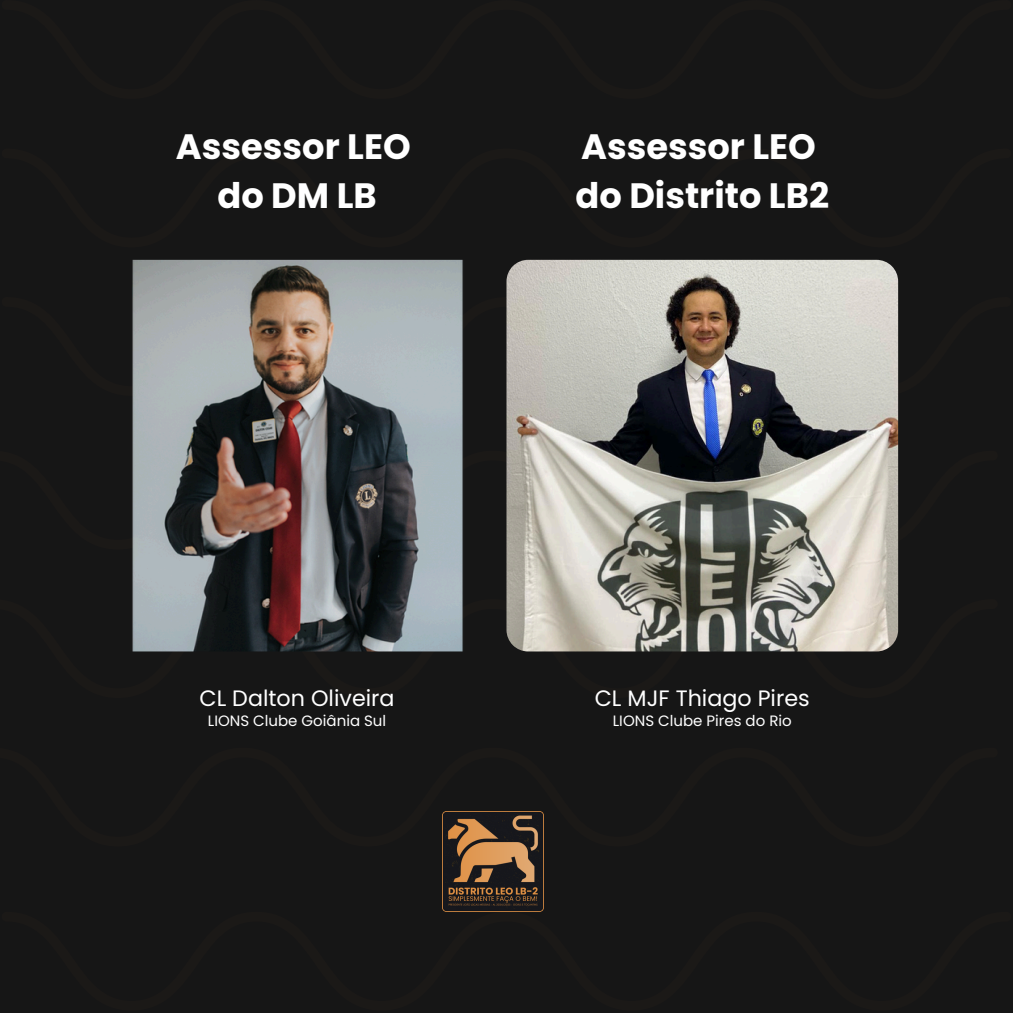
<style>
.page{position:relative;width:1013px;height:1013px;background:#fff}
.page>*{position:absolute;margin:0;border:0;box-sizing:border-box;transform-origin:0 0}
.t1{font:700 35.25px/49px "Poppins";color:#fff;text-align:center}
.t2{font:22.25px "Poppins";color:#fff}
.t3{font:15px "Poppins";color:#fff}
</style>
<div class="page">
<div style="left:0;top:0;width:1012px;height:1012px;background:#161616"></div>
<img style="left:132px;top:260px;width:331px;height:391px">
<img style="left:506px;top:260px;width:392px;height:391px">
<img style="left:443px;top:811px;width:100px;height:100px">
<p class="t1" style="left:176px;top:122px;width:236px">Assessor LEO do DM LB</p>
<h2 class="t1" style="left:575px;top:122px;width:255px;text-align:left">Assessor LEO do Distrito LB2</h2>
<p class="t2" style="left:199px;top:682px;width:197px">CL Dalton Oliveira</p>
<p class="t2" style="left:595px;top:682px;width:216px">CL MJF Thiago Pires</p>
<h2 class="t3" style="left:208px;top:709px;width:180px">LIONS Clube Goiânia Sul</h2>
<p class="t3" style="left:613px;top:709px;width:180px">LIONS Clube Pires do Rio</p>
</div>
